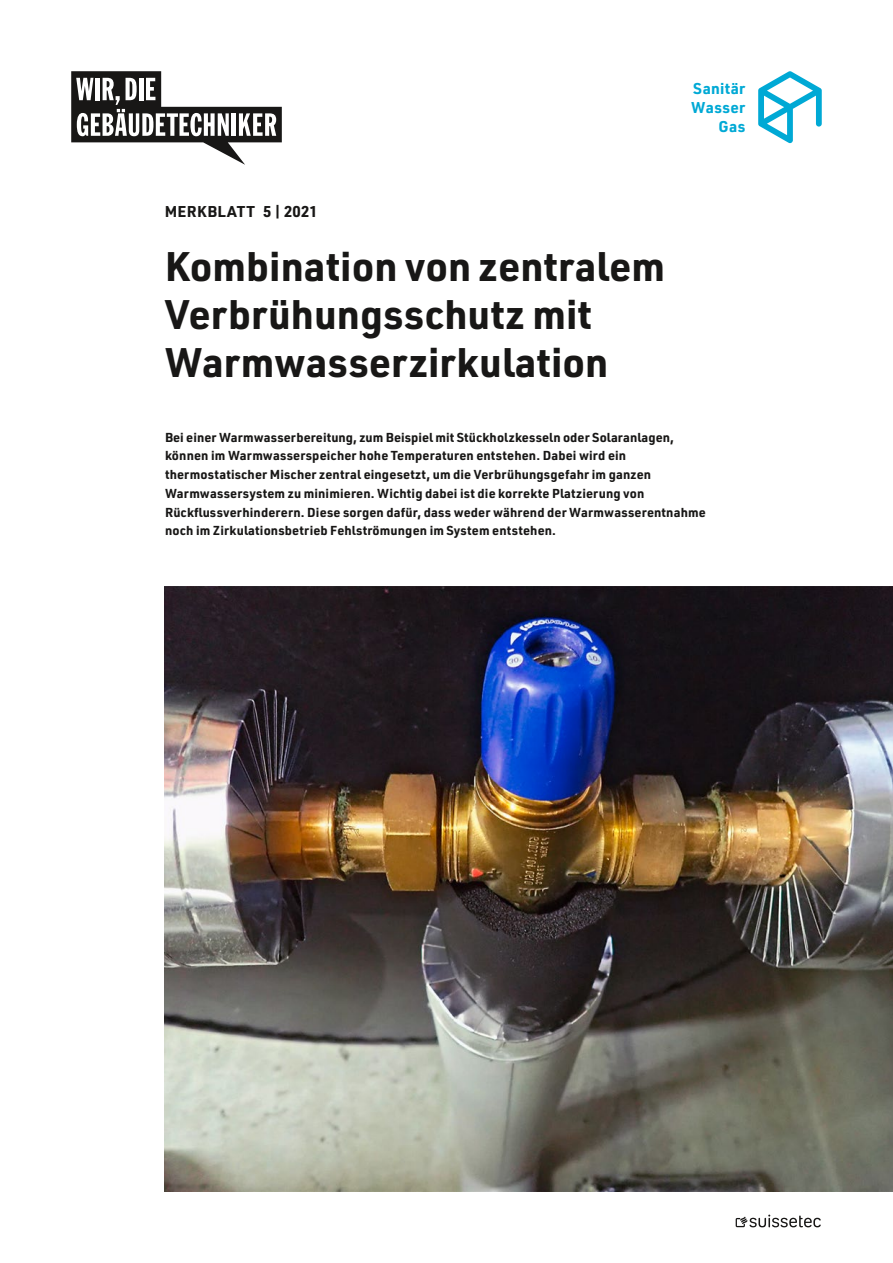
<style>
.page{position:relative;width:893px;height:1263px;background:#fff}
.page>*{position:absolute;margin:0;border:0;box-sizing:border-box;transform-origin:0 0}
.t1{font:700 40.5px/48px "URWDIN";color:#181716}
.t2{font:700 15.3px/18.8px "URWDIN";letter-spacing:.025em;color:#00a9d5;text-align:right}
.t3{font:700 15.3px "URWDIN";letter-spacing:.02em;color:#181716}
.t4{font:700 12.75px/18.8px "URWDIN";letter-spacing:.01em;color:#181716}
</style>
<div class="page">
<svg style="left:736px;top:1214px;width:85px;height:13px"></svg>
<img style="left:165px;top:586px;width:728px;height:605px">
<svg style="left:71px;top:71px;width:211px;height:94px"></svg>
<svg style="left:758px;top:71px;width:64px;height:72px"></svg>
<p class="t2" style="left:691px;top:79px;width:56px">Sanitär<br>Wasser<br>Gas</p>
<p class="t3" style="left:165px;top:201px;width:154px">MERKBLATT 5 | 2021</p>
<h1 class="t1" style="left:165px;top:241px;width:502px">Kombination von zentralem<br>Verbrühungsschutz mit<br>Warmwasserzirkulation</h1>
<p class="t4" style="left:165px;top:427px;width:542px">Bei einer Warmwasserbereitung, zum Beispiel mit Stückholzkesseln oder Solaranlagen, können im Warmwasserspeicher hohe Temperaturen entstehen. Dabei wird ein thermostatischer Mischer zentral eingesetzt, um die Verbrühungsgefahr im ganzen Warmwassersystem zu minimieren. Wichtig dabei ist die korrekte Platzierung von Rückflussverhinderern. Diese sorgen dafür, dass weder während der Warmwasserentnahme noch im Zirkulationsbetrieb Fehlströmungen im System entstehen.</p>
</div>
